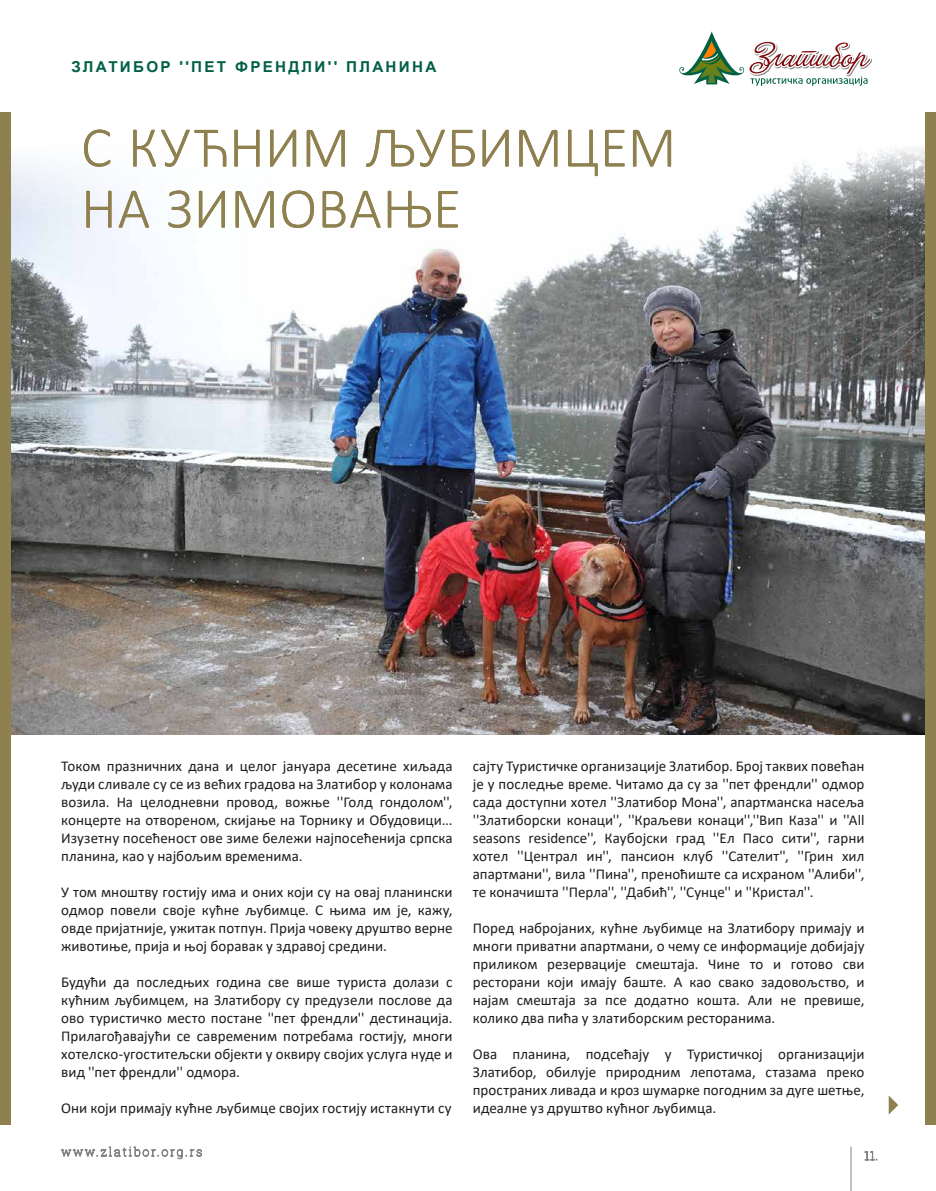
<style>
.page{position:relative;width:936px;height:1191px;background:#fff}
.page>*{position:absolute;margin:0;border:0;box-sizing:border-box;transform-origin:0 0}
.t1{font:300 57.75px/61.1px "Calibri";letter-spacing:.005em;color:#8f8050}
.t2{font:15px/18px "Calibri";letter-spacing:.005em;color:#1d1d1b;text-align:justify}
.t3{font:700 15px "Arial";letter-spacing:.15em;color:#026047}
</style>
<div class="page">
<img style="left:10px;top:234px;width:915px;height:501px">
<svg style="left:10px;top:139px;width:915px;height:95px"></svg>
<div style="left:925px;top:112px;width:10px;height:1013px;background:#8f8050"></div>
<div style="left:0;top:112px;width:10px;height:1013px;background:#8f8050"></div>
<svg style="left:679px;top:31px;width:194px;height:55px"></svg>
<svg style="left:864px;top:1151px;width:13px;height:9px"></svg>
<svg style="left:61px;top:1146px;width:141px;height:14px"></svg>
<hr style="left:850px;top:1146px;width:1px;height:45px;background:#838382">
<svg style="left:888px;top:1095px;width:10px;height:19px"></svg>
<p class="t3" style="left:71px;top:57px;width:366px">ЗЛАТИБОР ''ПЕТ ФРЕНДЛИ'' ПЛАНИНА</p>
<h1 class="t1" style="left:81px;top:116px;width:597px">С КУЋНИМ ЉУБИМЦЕМ<br>НА ЗИМОВАЊЕ</h1>
<p class="t2" style="left:61px;top:756px;width:393px">Током празничних дана и целог јануара десетине хиљада људи сливале су се из већих градова на Златибор у колонама возила. На целодневни провод, вожње ''Голд гондолом'', концерте на отвореном, скијање на Торнику и Обудовици...<br>Изузетну посећеност ове зиме бележи најпосећенија српска планина, као у најбољим временима.</p>
<p class="t2" style="left:61px;top:882px;width:393px">У том мноштву гостију има и оних који су на овај планински одмор повели своје кућне љубимце. С њима им је, кажу, овде пријатније, ужитак потпун. Прија човеку друштво верне животиње, прија и њој боравак у здравој средини.</p>
<p class="t2" style="left:61px;top:972px;width:393px">Будући да последњих година све више туриста долази с кућним љубимцем, на Златибору су предузели послове да ово туристичко место постане ''пет френдли'' дестинација.<br>Прилагођавајући се савременим потребама гостију, многи хотелско-угоститељски објекти у оквиру својих услуга нуде и вид ''пет френдли'' одмора.</p>
<p class="t2" style="left:61px;top:1098px;width:392px">Они који примају кућне љубимце својих гостију истакнути су</p>
<p class="t2" style="left:472px;top:756px;width:393px">сајту Туристичке организације Златибор. Број таквих повећан је у последње време. Читамо да су за ''пет френдли'' одмор сада доступни хотел ''Златибор Мона'', апартманска насеља ''Златиборски конаци'', ''Краљеви конаци'',''Вип Каза'' и ''All seasons residence'', Каубојски град ''Ел Пасо сити'', гарни хотел ''Централ ин'', пансион клуб ''Сателит'', ''Грин хил апартмани'', вила ''Пина'', преноћиште са исхраном ''Алиби'', те коначишта ''Перла'', ''Дабић'', ''Сунце'' и ''Кристал''.</p>
<p class="t2" style="left:472px;top:918px;width:393px">Поред набројаних, кућне љубимце на Златибору примају и многи приватни апартмани, о чему се информације добијају приликом резервације смештаја. Чине то и готово сви ресторани који имају баште. А као свако задовољство, и најам смештаја за псе додатно кошта. Али не превише, колико два пића у златиборским ресторанима.</p>
<p class="t2" style="left:472px;top:1044px;width:393px">Ова планина, подсећају у Туристичкој организацији Златибор, обилује природним лепотама, стазама преко пространих ливада и кроз шумарке погодним за дуге шетње, идеалне уз друштво кућног љубимца.</p>
</div>
